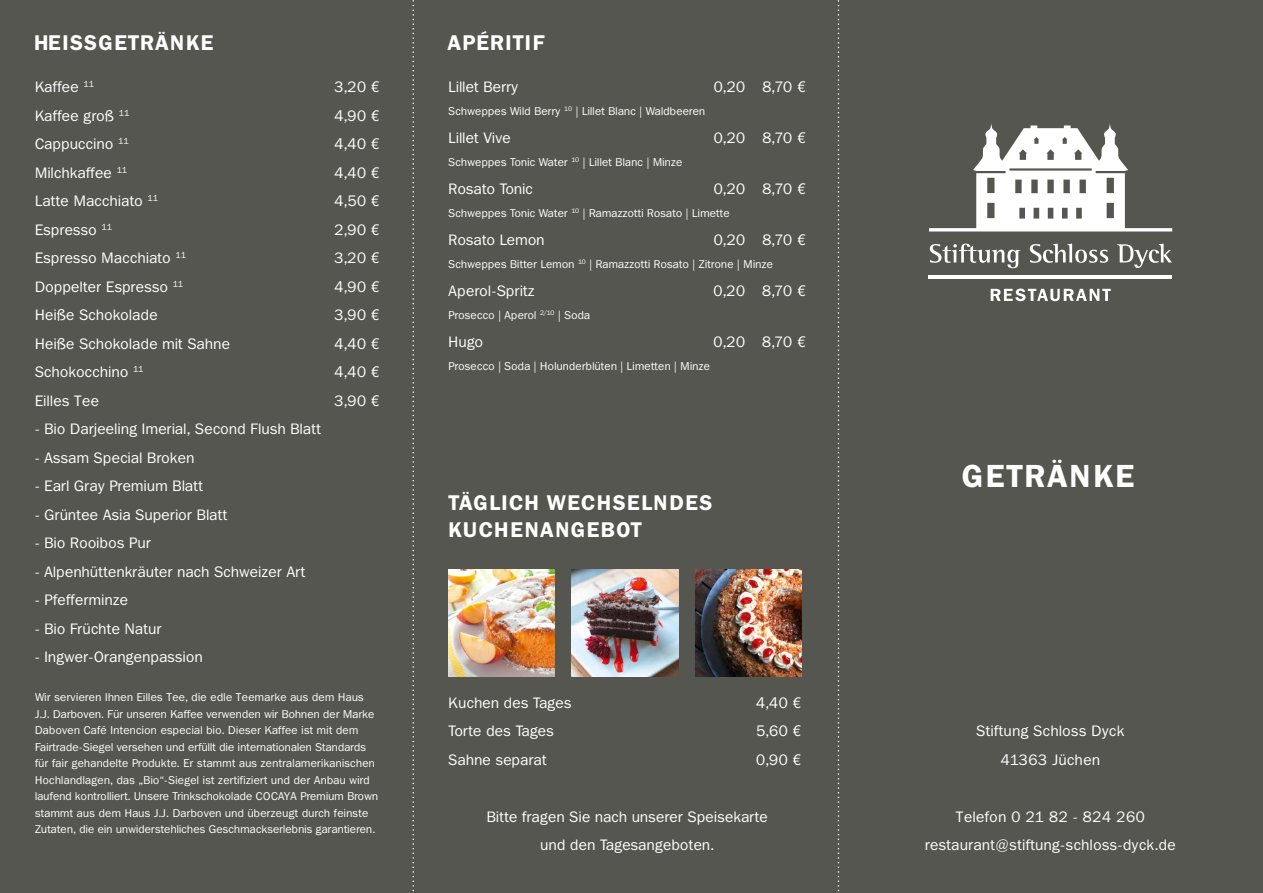
<style>
.page{position:relative;width:1263px;height:893px;background:#565650}
.page>*{position:absolute;margin:0;border:0;box-sizing:border-box;transform-origin:0 0}
.t1{font:600 31.5px "Franklin ITCBQ";letter-spacing:.07em;color:#fff}
.t2{font:600 21px/27px "Franklin ITCBQ";letter-spacing:.07em;color:#fff}
.t3{font:600 21px "Franklin ITCBQ";letter-spacing:.05em;color:#fff}
.t4{font:15px/28.5px "Franklin ITCBQ";letter-spacing:.03em;color:#fff;text-align:center}
.t5{font:11.25px/16.5px "Franklin ITCBQ";letter-spacing:.03em;color:#fff}
.s1{font-family:"Linotype Euro Font Ato F"}
</style>
<div class="page">
<svg style="left:412px;top:0;width:2px;height:892px"></svg>
<svg style="left:838px;top:0;width:1px;height:892px"></svg>
<img style="left:449px;top:570px;width:106px;height:106px">
<img style="left:572px;top:570px;width:106px;height:106px">
<svg style="left:929px;top:123px;width:243px;height:108px"></svg>
<hr style="left:928px;top:275px;width:244px;height:3px;background:#fff">
<svg style="left:930px;top:244px;width:242px;height:24px"></svg>
<svg style="left:991px;top:289px;width:120px;height:12px"></svg>
<img style="left:695px;top:570px;width:106px;height:106px">
<h2 class="t3" style="left:448px;top:31px;width:99px">APÉRITIF</h2>
<h3 class="t4" style="left:449px;top:73px;width:71px">Lillet Berry</h3>
<h3 class="t4" style="left:714px;top:73px;width:93px">0,20 8,70 <span class="s1">F</span></h3>
<p class="t5" style="left:449px;top:103px;width:258px">Schweppes Wild Berry <sup>10</sup> | Lillet Blanc | Waldbeeren</p>
<h3 class="t4" style="left:449px;top:124px;width:63px">Lillet Vive</h3>
<h3 class="t4" style="left:714px;top:124px;width:93px">0,20 8,70 <span class="s1">F</span></h3>
<p class="t5" style="left:449px;top:154px;width:235px">Schweppes Tonic Water <sup>10</sup> | Lillet Blanc | Minze</p>
<h3 class="t4" style="left:449px;top:175px;width:86px">Rosato Tonic</h3>
<h3 class="t4" style="left:714px;top:175px;width:93px">0,20 8,70 <span class="s1">F</span></h3>
<p class="t5" style="left:449px;top:205px;width:282px">Schweppes Tonic Water <sup>10</sup> | Ramazzotti Rosato | Limette</p>
<h3 class="t4" style="left:449px;top:226px;width:97px">Rosato Lemon</h3>
<h3 class="t4" style="left:714px;top:226px;width:93px">0,20 8,70 <span class="s1">F</span></h3>
<p class="t5" style="left:449px;top:256px;width:326px">Schweppes Bitter Lemon <sup>10</sup> | Ramazzotti Rosato | Zitrone | Minze</p>
<h3 class="t4" style="left:449px;top:277px;width:87px">Aperol-Spritz</h3>
<h3 class="t4" style="left:713px;top:277px;width:94px">0,20 8,70 <span class="s1">F</span></h3>
<p class="t5" style="left:449px;top:307px;width:143px">Prosecco | Aperol <sup>2/10</sup> | Soda</p>
<h3 class="t4" style="left:449px;top:328px;width:36px">Hugo</h3>
<h3 class="t4" style="left:713px;top:328px;width:94px">0,20 8,70 <span class="s1">F</span></h3>
<p class="t5" style="left:449px;top:358px;width:263px">Prosecco | Soda | Holunderblüten | Limetten | Minze</p>
<h2 class="t2" style="left:34px;top:29px;width:181px">HEISSGETRÄNKE</h2>
<h3 class="t4" style="left:35px;top:73px;width:60px">Kaffee <sup>11</sup></h3>
<h3 class="t4" style="left:335px;top:73px;width:46px">3,20 <span class="s1">F</span></h3>
<h3 class="t4" style="left:35px;top:102px;width:96px">Kaffee groß <sup>11</sup></h3>
<h3 class="t4" style="left:335px;top:102px;width:46px">4,90 <span class="s1">F</span></h3>
<h3 class="t4" style="left:35px;top:130px;width:95px">Cappuccino <sup>11</sup></h3>
<h3 class="t4" style="left:335px;top:130px;width:46px">4,40 <span class="s1">F</span></h3>
<h3 class="t4" style="left:35px;top:159px;width:94px">Milchkaffee <sup>11</sup></h3>
<h3 class="t4" style="left:335px;top:159px;width:46px">4,40 <span class="s1">F</span></h3>
<h3 class="t4" style="left:35px;top:187px;width:124px">Latte Macchiato <sup>11</sup></h3>
<h3 class="t4" style="left:335px;top:187px;width:46px">4,50 <span class="s1">F</span></h3>
<h3 class="t4" style="left:35px;top:216px;width:79px">Espresso <sup>11</sup></h3>
<h3 class="t4" style="left:335px;top:216px;width:46px">2,90 <span class="s1">F</span></h3>
<h3 class="t4" style="left:35px;top:244px;width:152px">Espresso Macchiato <sup>11</sup></h3>
<h3 class="t4" style="left:335px;top:244px;width:46px">3,20 <span class="s1">F</span></h3>
<h3 class="t4" style="left:35px;top:273px;width:150px">Doppelter Espresso <sup>11</sup></h3>
<h3 class="t4" style="left:335px;top:273px;width:46px">4,90 <span class="s1">F</span></h3>
<h3 class="t4" style="left:35px;top:301px;width:124px">Heiße Schokolade</h3>
<h3 class="t4" style="left:335px;top:301px;width:46px">3,90 <span class="s1">F</span></h3>
<h3 class="t4" style="left:35px;top:330px;width:196px">Heiße Schokolade mit Sahne</h3>
<h3 class="t4" style="left:335px;top:330px;width:46px">4,40 <span class="s1">F</span></h3>
<h3 class="t4" style="left:35px;top:358px;width:110px">Schokocchino <sup>11</sup></h3>
<h3 class="t4" style="left:335px;top:358px;width:46px">4,40 <span class="s1">F</span></h3>
<h3 class="t4" style="left:35px;top:387px;width:65px">Eilles Tee</h3>
<h3 class="t4" style="left:335px;top:387px;width:46px">3,90 <span class="s1">F</span></h3>
<h3 class="t4" style="left:35px;top:415px;width:287px">- Bio Darjeeling Imerial, Second Flush Blatt</h3>
<h3 class="t4" style="left:35px;top:444px;width:161px">- Assam Special Broken</h3>
<h3 class="t4" style="left:35px;top:472px;width:169px">- Earl Gray Premium Blatt</h3>
<h3 class="t4" style="left:35px;top:501px;width:194px">- Grüntee Asia Superior Blatt</h3>
<h3 class="t4" style="left:35px;top:529px;width:117px">- Bio Rooibos Pur</h3>
<h3 class="t4" style="left:35px;top:558px;width:272px">- Alpenhüttenkräuter nach Schweizer Art</h3>
<h3 class="t4" style="left:35px;top:586px;width:94px">- Pfefferminze</h3>
<h3 class="t4" style="left:35px;top:615px;width:128px">- Bio Früchte Natur</h3>
<h3 class="t4" style="left:35px;top:643px;width:169px">- Ingwer-Orangenpassion</h3>
<p class="t5" style="left:35px;top:690px;width:344px">Wir servieren Ihnen Eilles Tee, die edle Teemarke aus dem Haus J.J. Darboven. Für unseren Kaffee verwenden wir Bohnen der Marke Daboven Café Intencion especial bio. Dieser Kaffee ist mit dem Fairtrade-Siegel versehen und erfüllt die internationalen Standards für fair gehandelte Produkte. Er stammt aus zentralamerikanischen Hochlandlagen, das „Bio“-Siegel ist zertifiziert und der Anbau wird laufend kontrolliert. Unsere Trinkschokolade COCAYA Premium Brown stammt aus dem Haus J.J. Darboven und überzeugt durch feinste Zutaten, die ein unwiderstehliches Geschmackserlebnis garantieren.</p>
<h3 class="t4" style="left:449px;top:689px;width:124px">Kuchen des Tages</h3>
<h3 class="t4" style="left:756px;top:689px;width:46px">4,40 <span class="s1">F</span></h3>
<h2 class="t2" style="left:449px;top:490px;width:265px">TÄGLICH WECHSELNDES<br>KUCHENANGEBOT</h2>
<h3 class="t4" style="left:449px;top:717px;width:107px">Torte des Tages</h3>
<h3 class="t4" style="left:756px;top:717px;width:46px">5,60 <span class="s1">F</span></h3>
<h3 class="t4" style="left:449px;top:746px;width:99px">Sahne separat</h3>
<h3 class="t4" style="left:756px;top:746px;width:46px">0,90 <span class="s1">F</span></h3>
<h3 class="t4" style="left:487px;top:803px;width:282px">Bitte fragen Sie nach unserer Speisekarte und den Tagesangeboten.</h3>
<h1 class="t1" style="left:962px;top:459px;width:174px">GETRÄNKE</h1>
<h3 class="t4" style="left:976px;top:717px;width:149px">Stiftung Schloss Dyck<br>41363 Jüchen</h3>
<h3 class="t4" style="left:925px;top:802px;width:252px">Telefon 0 21 82 - 824 260 restaurant@stiftung-schloss-dyck.de</h3>
</div>
